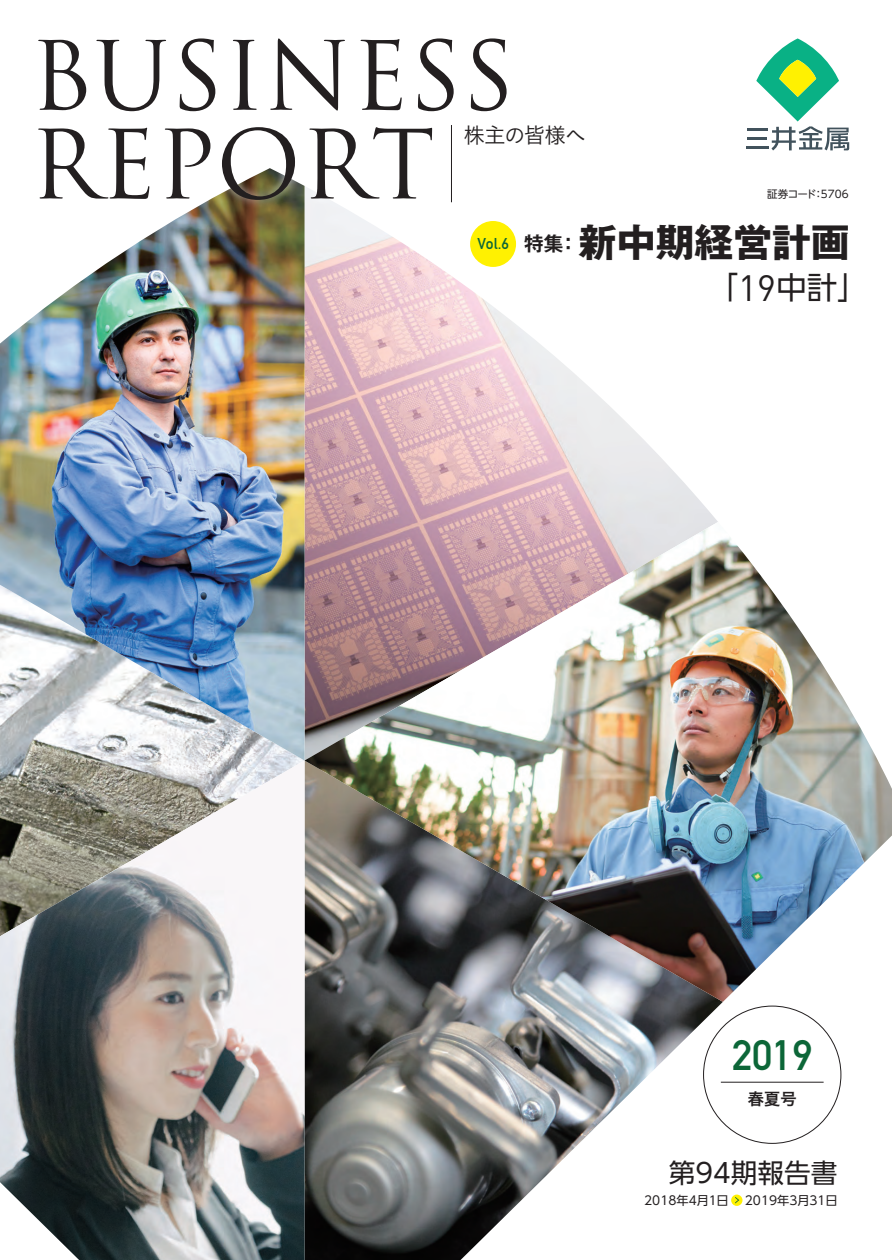
<style>
.page{position:relative;width:892px;height:1260px;background:#fff}
.page>*{position:absolute;margin:0;border:0;box-sizing:border-box;transform-origin:0 0}
.t1{font:92.7px/88.7px "Trajan Pro 3";color:#231f20}
.t2{font:41.85px "DIN Mittelschrift Std";color:#0c6638}
.t3{font:700 38.7px "Gothic MB101 Pro";color:#231f20}
.t4{font:30.6px "UD Shin Go Pro";color:#231f20}
.t5{font:26.7px "UD Shin Go NT Pro";color:#231f20}
.t6{font:21px "Hira Kaku Pro W3";color:#231f20}
.t7{font:16.2px "Hira Kaku Std W6";color:#231f20}
.t8{font:15.45px "DIN Mittelschrift Std";color:#0c6638}
.t9{font:12.15px "UD Shin Go NT Pro";color:#231f20}
.t10{font:10.5px "UD Shin Go NT Pro";color:#231f20}
.s1{font-family:"Koburina Go Std W3"}
.s2{font-family:"DIN Pro";font-size:36.15px}
</style>
<div class="page">
<svg style="left:730px;top:1194px;width:12px;height:12px"></svg>
<svg style="left:735px;top:1196px;width:4px;height:7px"></svg>
<hr style="left:746px;top:128px;width:21px;height:3px;background:#41525c">
<hr style="left:747px;top:137px;width:19px;height:3px;background:#41525c">
<hr style="left:746px;top:147px;width:22px;height:2px;background:#41525c">
<svg style="left:756px;top:38px;width:92px;height:112px"></svg>
<hr style="left:720px;top:1082px;width:103px;height:1px;background:#231f20">
<img style="left:304px;top:249px;width:413px;height:273px">
<img style="left:0;top:249px;width:304px;height:511px">
<img style="left:0;top:760px;width:722px;height:500px">
<img style="left:304px;top:522px;width:587px;height:480px">
<img style="left:128px;top:125px;width:389px;height:124px">
<h1 class="t1" style="left:30px;top:36px;width:486px">BUSINESS<br>REPORT</h1>
<h3 class="t6" style="left:464px;top:116px;width:123px">株主<span class="s1">の</span>皆様<span class="s1">へ</span></h3>
<p class="t10" style="left:767px;top:185px;width:83px">証券コード：5706</p>
<p class="t8" style="left:477px;top:235px;width:33px">Vol.6</p>
<h3 class="t3" style="left:524px;top:210px;width:327px"><sup>特集：</sup>新中期経営計画</h3>
<h3 class="t4" style="left:707px;top:263px;width:162px">「<span class="s2">19</span>中計」</h3>
<h2 class="t2" style="left:731px;top:1031px;width:82px">2019</h2>
<h3 class="t7" style="left:747px;top:1086px;width:50px">春夏号</h3>
<h3 class="t5" style="left:668px;top:1151px;width:170px">第94期報告書</h3>
<p class="t9" style="left:644px;top:1190px;width:195px">2018年4月1日　 2019年3月31日</p>
</div>
